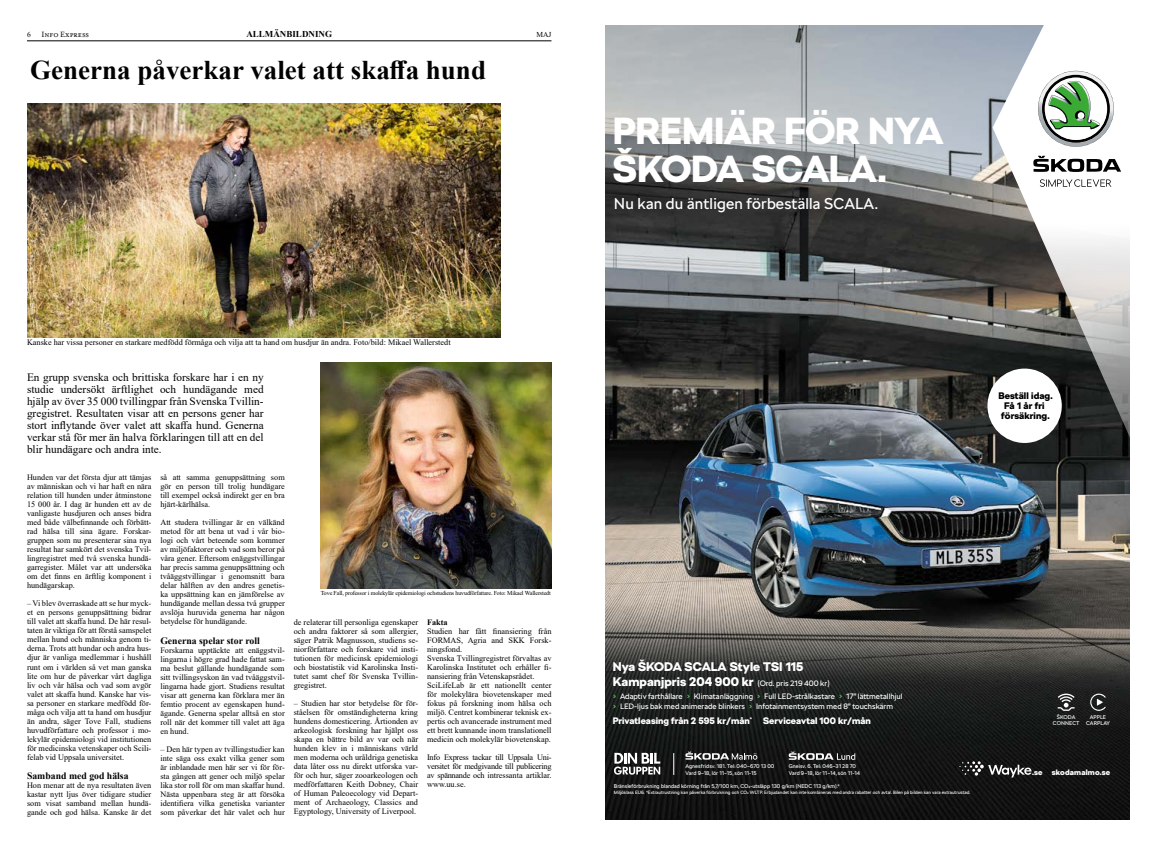
<style>
.page{position:relative;width:1157px;height:847px;background:#fff}
.page>*{position:absolute;margin:0;border:0;box-sizing:border-box;transform-origin:0 0}
.t1{font:900 37.35px/37.3px "SKODA Next";letter-spacing:-.01em;color:#fff}
.t2{font:700 27px "Times New Roman";color:#000}
.t3{font:15.52px "SKODA Next";letter-spacing:.01em;color:#fff}
.t4{font:900 12.45px/14.9px "SKODA Next";letter-spacing:.005em;color:#fff}
.t5{font:11.25px/12px "Times New Roman";color:#000;text-align:justify}
.t6{font:700 9.75px "Times New Roman";color:#000}
.t7{font:900 9.45px/10.3px "SKODA Next";letter-spacing:.005em;color:#000;text-align:center}
.t8{font:900 9.3px "SKODA Next";letter-spacing:.005em;color:#fff}
.t9{font:700 9px "Times New Roman";color:#000}
.t10{font:8.77px "Mrs Eaves Small Caps OT";color:#000}
.t11{font:8.25px/9px "Times New Roman";color:#000;text-align:justify}
.t12{font:700 8.25px "Times New Roman";color:#000}
.t13{font:7.8px "SKODA Next";color:#fff}
.t14{font:900 7.8px "SKODA Next";letter-spacing:.02em;color:#fff}
.t15{font:7.5px "Times New Roman";color:#000}
.t16{font:6px "Times New Roman";letter-spacing:-.02em;color:#000}
.t17{font:5.47px/6.5px "SKODA Next";color:#fff}
.t18{font:4.65px "SKODA Next";color:#fff}
.s1{font-family:"Times New Roman";font-size:7.5px}
.s2{font-weight:400;font-size:7.8px}
</style>
<div class="page">
<hr style="left:27px;top:41px;width:524px;height:1px;background:#000">
<img style="left:605px;top:25px;width:525px;height:794px">
<svg style="left:685px;top:751px;width:72px;height:8px"></svg>
<svg style="left:788px;top:751px;width:67px;height:8px"></svg>
<svg style="left:614px;top:752px;width:46px;height:22px"></svg>
<svg style="left:673px;top:752px;width:1px;height:22px"></svg>
<svg style="left:959px;top:761px;width:72px;height:16px"></svg>
<svg style="left:1057px;top:693px;width:17px;height:17px"></svg>
<svg style="left:1090px;top:693px;width:15px;height:17px"></svg>
<svg style="left:686px;top:694px;width:4px;height:3px"></svg>
<svg style="left:987px;top:368px;width:74px;height:75px"></svg>
<svg style="left:992px;top:25px;width:138px;height:446px"></svg>
<svg style="left:1038px;top:71px;width:75px;height:76px"></svg>
<div style="left:1077px;top:112px;width:7px;height:7px;background:#fff;border-radius:50%"></div>
<svg style="left:1033px;top:156px;width:88px;height:16px"></svg>
<svg style="left:1039px;top:179px;width:72px;height:8px"></svg>
<img style="left:27px;top:103px;width:473px;height:234px">
<img style="left:320px;top:362px;width:231px;height:226px">
<p class="t9" style="left:246px;top:27px;width:87px">ALLMÄNBILDNING</p>
<h2 class="t2" style="left:30px;top:51px;width:457px">Generna påverkar valet att skaffa hund</h2>
<p class="t10" style="left:27px;top:29px;width:64px"><span class="s1">6</span> Info Express</p>
<p class="t15" style="left:536px;top:29px;width:16px">MAJ</p>
<p class="t11" style="left:27px;top:338px;width:425px">Kanske har vissa personer en starkare medfödd förmåga och vilja att ta hand om husdjur än andra. Foto/bild: Mikael Wallerstedt</p>
<p class="t5" style="left:27px;top:370px;width:238px">En grupp svenska och brittiska forskare har i en ny studie undersökt ärftlighet och hundägande med hjälp av över 35 000 tvillingpar från Svenska Tvillin&shy;gregistret. Resultaten visar att en persons gener har stort inflytande över valet att skaffa hund. Generna verkar stå för mer än halva förklaringen till att en del blir hundägare och andra inte.</p>
<p class="t11" style="left:27px;top:472px;width:126px">Hunden var det första djur att tämjas av människan och vi har haft en nära relation till hunden under åtminstone 15 000 år. I dag är hunden ett av de vanligaste husdjuren och anses bidra med både välbefinnande och förbätt&shy;rad hälsa till sina ägare. Forskar&shy;gruppen som nu presenterar sina nya resultat har samkört det svenska Tvil&shy;lingregistret med två svenska hundä&shy;garregister. Målet var att undersöka om det finns en ärftlig komponent i hundägarskap.</p>
<p class="t11" style="left:27px;top:598px;width:126px">– Vi blev överraskade att se hur myck&shy;et en persons genuppsättning bidrar till valet att skaffa hund. De här resul&shy;taten är viktiga för att förstå samspelet mellan hund och människa genom ti&shy;derna. Trots att hundar och andra hus&shy;djur är vanliga medlemmar i hushåll runt om i världen så vet man ganska lite om hur de påverkar vårt dagliga liv och vår hälsa och vad som avgör valet att skaffa hund. Kanske har vis&shy;sa personer en starkare medfödd för&shy;måga och vilja att ta hand om husdjur än andra, säger Tove Fall, studiens huvudförfattare och professor i mo&shy;lekylär epidemiologi vid institutionen för medicinska vetenskaper och Scili&shy;felab vid Uppsala universitet.</p>
<p class="t6" style="left:27px;top:768px;width:103px">Samband med god hälsa</p>
<p class="t11" style="left:27px;top:780px;width:126px">Hon menar att de nya resultaten även kastar nytt ljus över tidigare studier som visat samband mellan hundä&shy;gande och god hälsa. Kanske är det</p>
<p class="t11" style="left:160px;top:472px;width:126px">så att samma genuppsättning som gör en person till trolig hundägare till exempel också indirekt ger en bra hjärt-kärlhälsa.</p>
<p class="t11" style="left:160px;top:517px;width:126px">Att studera tvillingar är en välkänd metod för att bena ut vad i vår bio&shy;logi och vårt beteende som kommer av miljöfaktorer och vad som beror på våra gener. Eftersom enäggstvillingar har precis samma genuppsättning och tvåäggstvillingar i genomsnitt bara delar hälften av den andres genetis&shy;ka uppsättning kan en jämförelse av hundägande mellan dessa två grupper avslöja huruvida generna har någon betydelse för hundägande.</p>
<p class="t6" style="left:160px;top:633px;width:101px">Generna spelar stor roll</p>
<p class="t11" style="left:160px;top:645px;width:126px">Forskarna upptäckte att enäggstvil&shy;lingarna i högre grad hade fattat sam&shy;ma beslut gällande hundägande som sitt tvillingsyskon än vad tvåäggstvil&shy;lingarna hade gjort. Studiens resultat visar att generna kan förklara mer än femtio procent av egenskapen hund&shy;ägande. Generna spelar alltså en stor roll när det kommer till valet att äga en hund.</p>
<p class="t11" style="left:160px;top:744px;width:126px">– Den här typen av tvillingstudier kan inte säga oss exakt vilka gener som är inblandade men här ser vi för för&shy;sta gången att gener och miljö spelar lika stor roll för om man skaffar hund.<br>Nästa uppenbara steg är att försöka identifiera vilka genetiska varianter som påverkar det här valet och hur</p>
<p class="t16" style="left:321px;top:588px;width:231px">Tove Fall, professor i molekylär epidemiologi ochstudiens huvudförfattare. Foto: Mikael Wallerstedt</p>
<p class="t11" style="left:294px;top:617px;width:126px">de relaterar till personliga egenskaper och andra faktorer så som allergier, säger Patrik Magnusson, studiens se&shy;niorförfattare och forskare vid insti&shy;tutionen för medicinsk epidemiologi och biostatistik vid Karolinska Insti&shy;tutet samt chef för Svenska Tvillin&shy;gregistret.</p>
<p class="t11" style="left:294px;top:698px;width:126px">– Studien har stor betydelse för för&shy;ståelsen för omständigheterna kring hundens domesticering. Årtionden av arkeologisk forskning har hjälpt oss skapa en bättre bild av var och när hunden klev in i människans värld men moderna och uråldriga genetiska data låter oss nu direkt utforska var&shy;för och hur, säger zooarkeologen och medförfattaren Keith Dobney, Chair of Human Paleoecology vid Depart&shy;ment of Archaeology, Classics and Egyptology, University of Liverpool.</p>
<p class="t12" style="left:427px;top:616px;width:22px">Fakta</p>
<p class="t11" style="left:427px;top:626px;width:126px;text-align:left">Studien har fått finansiering från FORMAS, Agria and SKK Forsk&shy;ningsfond.<br>Svenska Tvillingregistret förvaltas av Karolinska Institutet och erhåller fi&shy;nansiering från Vetenskapsrådet.<br>SciLifeLab är ett nationellt center för molekylära biovetenskaper med fokus på forskning inom hälsa och miljö. Centret kombinerar teknisk ex&shy;pertis och avancerade instrument med ett brett kunnande inom translationell medicin och molekylär biovetenskap.</p>
<p class="t11" style="left:427px;top:752px;width:126px">Info Express tackar till Uppsala Uni&shy;versitet för medgivande till publicering av spännande och intressanta artiklar. www.uu.se.</p>
<h1 class="t1" style="left:613px;top:112px;width:332px">PREMIÄR FÖR NYA<br>ŠKODA SCALA.</h1>
<h3 class="t3" style="left:614px;top:194px;width:265px">Nu kan du äntligen förbeställa SCALA.</h3>
<p class="t7" style="left:998px;top:390px;width:56px">Beställ idag.<br>Få 1 år fri försäkring.</p>
<h3 class="t4" style="left:613px;top:658px;width:218px">Nya ŠKODA SCALA Style TSI 115<br>Kampanjpris 204 900 kr <span class="s2">(Ord. pris 219 400 kr)</span></h3>
<p class="t13" style="left:620px;top:691px;width:64px">Adaptiv farthållare</p>
<p class="t13" style="left:694px;top:691px;width:61px">Klimatanläggning</p>
<p class="t13" style="left:764px;top:691px;width:72px">Full LED-strålkastare</p>
<p class="t13" style="left:846px;top:691px;width:58px">17” lättmetallhjul</p>
<p class="t13" style="left:620px;top:701px;width:127px">LED-ljus bak med animerade blinkers</p>
<p class="t13" style="left:756px;top:701px;width:139px">Infotainmentsystem med 8” touchskärm</p>
<p class="t8" style="left:613px;top:715px;width:259px">Privatleasing från 2 595 kr/mån<sup>*</sup> Serviceavtal 100 kr/mån</p>
<p class="t17" style="left:1052px;top:714px;width:28px;line-height:5.5px;text-align:center">ŠKODA<br>CONNECT</p>
<p class="t17" style="left:1086px;top:714px;width:25px;line-height:5.5px;text-align:center">APPLE<br>CARPLAY</p>
<p class="t17" style="left:685px;top:762px;width:90px">Agnesfridsv. 181. Tel: 040–670 13 00<br>Vard 9–18, lör 11–15, sön 11-15</p>
<p class="t17" style="left:788px;top:762px;width:73px">Gneisv. 6. Tel: 046–31 28 70<br>Vard 9–18, lör 11–14, sön 11-14</p>
<p class="t14" style="left:1032px;top:766px;width:80px">.se skodamalmo.se</p>
<p class="t18" style="left:614px;top:789px;width:358px">Miljöklass EU6. *Extrautrustning kan påverka förbrukning och CO2 WLTP. Erbjudandet kan inte kombineras med andra rabatter och avtal. Bilen på bilden kan vara extrautrustad.</p>
<p class="t17" style="left:614px;top:782px;width:227px">Bränsleförbrukning blandad körning från 5,7/100 km, CO2-utsläpp 130 g/km (NEDC 113 g/km).*</p>
</div>
